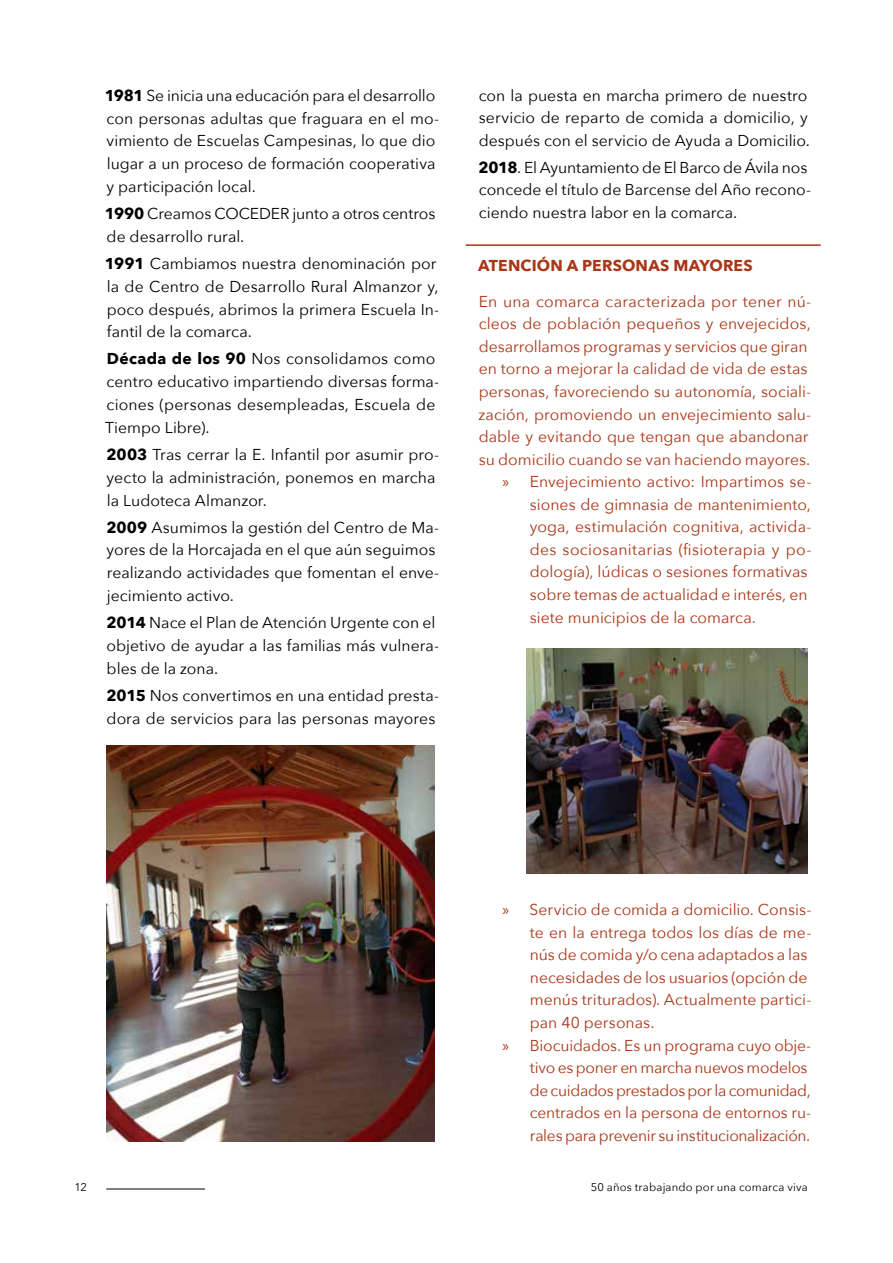
<style>
.page{position:relative;width:893px;height:1263px;background:#fff}
.page>*{position:absolute;margin:0;border:0;box-sizing:border-box;transform-origin:0 0}
.t1{font:15.75px/22.8px "Avenir Next";color:#000}
.t2{font:15.75px "Avenir Next";color:#a83617}
.t3{font:15.75px "Avenir Next";letter-spacing:-.02em;color:#a83617}
.t4{font:15.75px "Avenir Next";letter-spacing:.02em;color:#a83617}
.t5{font:700 15.75px "Avenir Next";letter-spacing:.01em;color:#a83617}
.t6{font:11.25px "Avenir Next";letter-spacing:.015em;color:#000}
.s1{font-weight:700}
.s2{font-family:"Myriad Pro"}
</style>
<div class="page">
<hr style="left:466px;top:244px;width:355px;height:2px;background:#a83617">
<img style="left:526px;top:648px;width:282px;height:226px">
<img style="left:106px;top:745px;width:329px;height:396px">
<hr style="left:106px;top:1188px;width:121px;height:1px;background:#000">
<div style="left:205px;top:1179px;width:607px;height:14px;background:#fff"></div>
<p class="t1" style="left:105px;top:83px;width:336px"><span class="s1">1981</span> Se inicia una educación para el desarrollo con personas adultas que fraguara en el mo&shy;vimiento de Escuelas Campesinas, lo que dio lugar a un proceso de formación cooperativa y participación local.</p>
<p class="t1" style="left:105px;top:202px;width:332px"><span class="s1">1990</span> Creamos COCEDER junto a otros centros de desarrollo rural.</p>
<p class="t1" style="left:105px;top:251px;width:336px"><span class="s1">1991</span> Cambiamos nuestra denominación por la de Centro de Desarrollo Rural Almanzor y, poco después, abrimos la primera Escuela In&shy;fantil de la comarca.</p>
<p class="t1" style="left:105px;top:347px;width:336px"><span class="s1">Década de los 90</span> Nos consolidamos como centro educativo impartiendo diversas forma&shy;ciones (personas desempleadas, Escuela de Tiempo Libre).</p>
<p class="t1" style="left:106px;top:442px;width:334px"><span class="s1">2003</span> Tras cerrar la E. Infantil por asumir pro&shy;yecto la administración, ponemos en marcha la Ludoteca Almanzor.</p>
<p class="t1" style="left:106px;top:515px;width:334px"><span class="s1">2009</span> Asumimos la gestión del Centro de Ma&shy;yores de la Horcajada en el que aún seguimos realizando actividades que fomentan el enve&shy;jecimiento activo.</p>
<p class="t1" style="left:106px;top:610px;width:334px"><span class="s1">2014</span> Nace el Plan de Atención Urgente con el objetivo de ayudar a las familias más vulnera&shy;bles de la zona.</p>
<p class="t1" style="left:106px;top:683px;width:334px"><span class="s1">2015</span> Nos convertimos en una entidad presta&shy;dora de servicios para las personas mayores</p>
<p class="t1" style="left:479px;top:83px;width:333px">con la puesta en marcha primero de nuestro servicio de reparto de comida a domicilio, y después con el servicio de Ayuda a Domicilio.</p>
<p class="t1" style="left:478px;top:155px;width:334px"><span class="s1">2018</span>. El Ayuntamiento de El Barco de Ávila nos concede el título de Barcense del Año recono&shy;ciendo nuestra labor en la comarca.</p>
<p class="t5" style="left:478px;top:252px;width:276px">ATENCIÓN A PERSONAS MAYORES</p>
<p class="t2" style="left:479px;top:288px;width:334px">En una comarca caracterizada por tener nú-</p>
<p class="t2" style="left:479px;top:310px;width:334px">cleos de población pequeños y envejecidos,</p>
<p class="t2" style="left:479px;top:333px;width:330px">desarrollamos programas y servicios que giran</p>
<p class="t2" style="left:479px;top:356px;width:330px">en torno a mejorar la calidad de vida de estas</p>
<p class="t2" style="left:479px;top:378px;width:334px">personas, favoreciendo su autonomía, sociali-</p>
<p class="t2" style="left:478px;top:401px;width:334px">zación, promoviendo un envejecimiento salu-</p>
<p class="t2" style="left:479px;top:423px;width:331px">dable y evitando que tengan que abandonar</p>
<p class="t2" style="left:479px;top:446px;width:333px">su domicilio cuando se van haciendo mayores.</p>
<p class="t2" style="left:502px;top:468px;width:310px"><span class="s2">»</span> Envejecimiento activo: Impartimos se-</p>
<p class="t2" style="left:530px;top:491px;width:282px">siones de gimnasia de mantenimiento,</p>
<p class="t2" style="left:530px;top:513px;width:283px">yoga, estimulación cognitiva, activida-</p>
<p class="t4" style="left:530px;top:536px;width:283px">des sociosanitarias (fisioterapia y po-</p>
<p class="t2" style="left:530px;top:559px;width:279px">dología), lúdicas o sesiones formativas</p>
<p class="t2" style="left:530px;top:581px;width:279px">sobre temas de actualidad e interés, en</p>
<p class="t2" style="left:530px;top:604px;width:228px">siete municipios de la comarca.</p>
<p class="t2" style="left:502px;top:896px;width:310px"><span class="s2">»</span> Servicio de comida a domicilio. Consis-</p>
<p class="t2" style="left:530px;top:919px;width:283px">te en la entrega todos los días de me-</p>
<p class="t2" style="left:530px;top:941px;width:279px">nús de comida y/o cena adaptados a las</p>
<p class="t2" style="left:530px;top:964px;width:279px">necesidades de los usuarios (opción de</p>
<p class="t2" style="left:530px;top:986px;width:283px">menús triturados). Actualmente partici-</p>
<p class="t2" style="left:530px;top:1009px;width:126px">pan 40 personas.</p>
<p class="t2" style="left:502px;top:1032px;width:310px"><span class="s2">»</span> Biocuidados. Es un programa cuyo obje-</p>
<p class="t3" style="left:530px;top:1054px;width:279px">tivo es poner en marcha nuevos modelos</p>
<p class="t3" style="left:530px;top:1077px;width:282px">de cuidados prestados por la comunidad,</p>
<p class="t2" style="left:530px;top:1099px;width:283px">centrados en la persona de entornos ru-</p>
<p class="t3" style="left:530px;top:1122px;width:282px">rales para prevenir su institucionalización.</p>
<p class="t6" style="left:74px;top:1177px;width:14px">12</p>
<p class="t6" style="left:591px;top:1177px;width:218px">50 años trabajando por una comarca viva</p>
</div>
